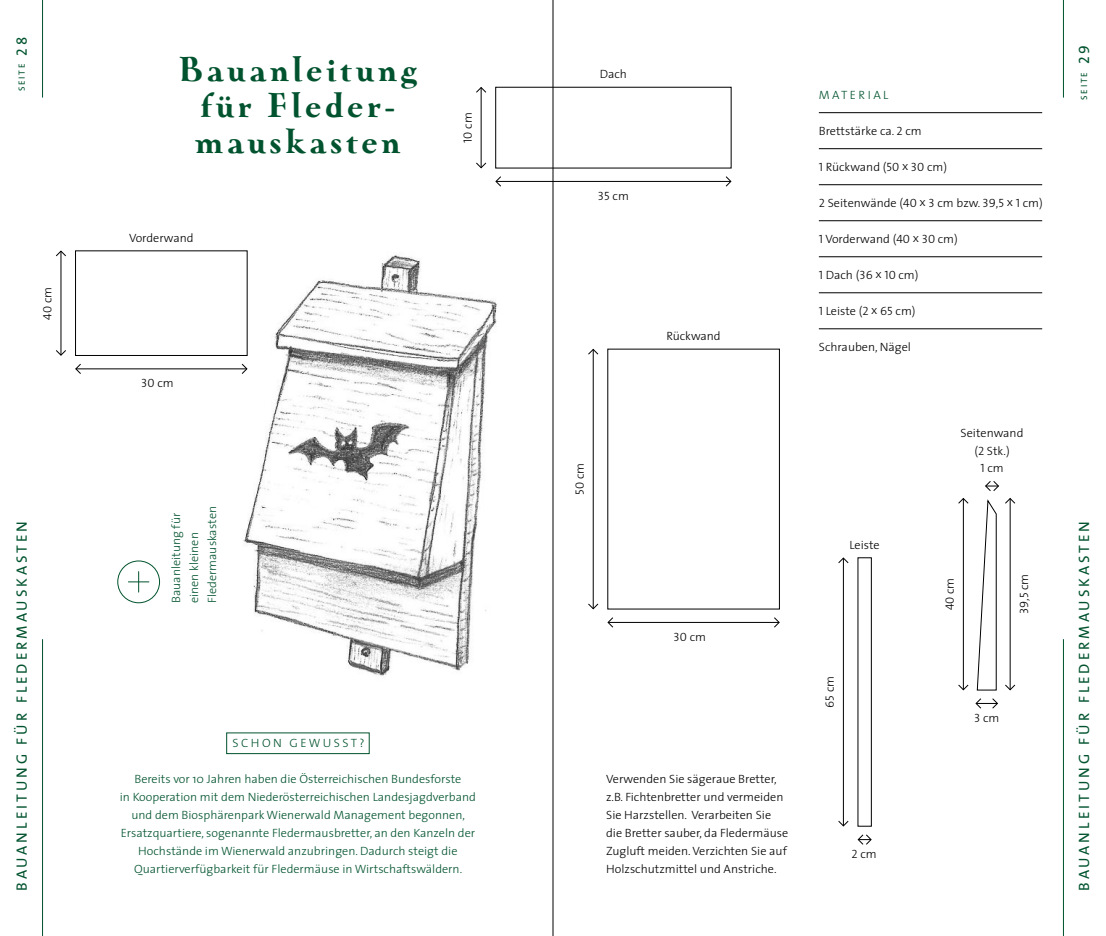
<style>
.page{position:relative;width:1106px;height:936px;background:#fff}
.page>*{position:absolute;margin:0;border:0;box-sizing:border-box;transform-origin:0 0}
.t1{font:900 33px/36px "Oneleigh OTW03";letter-spacing:.1em;color:#00532e;text-align:center}
.t2{font:15px "The Sans";letter-spacing:.2em;color:#00532e}
.t3{font:300 12px/18px "The Sans";color:#00532e;text-align:center}
.t4{font:300 12px/18px "The Sans";color:#000}
.t5{font:12px "The Sans Light Caps";color:#000}
.t6{font:9px "The Sans Caps";letter-spacing:.195em;color:#00532e}
.s1{font-size:15px}
.s2{font-family:"The Sans";font-weight:300}
.s3{font-family:"The Sans Light Caps";font-weight:400}
</style>
<div class="page">
<img style="left:237px;top:250px;width:260px;height:426px">
<hr style="left:1063px;top:0;width:1px;height:98px;background:#00532e">
<hr style="left:42px;top:0;width:1px;height:98px;background:#00532e">
<hr style="left:1063px;top:639px;width:1px;height:296px;background:#00532e">
<hr style="left:42px;top:639px;width:1px;height:296px;background:#00532e">
<div style="left:226px;top:732px;width:143px;height:22px;border:1px solid #00532e"></div>
<div style="left:117px;top:560px;width:43px;height:43px;border:1px solid #00532e;border-radius:50%"></div>
<svg style="left:128px;top:571px;width:21px;height:21px"></svg>
<hr style="left:819px;top:112px;width:223px;height:1px;background:#000">
<hr style="left:819px;top:148px;width:223px;height:1px;background:#000">
<hr style="left:819px;top:184px;width:223px;height:1px;background:#000">
<hr style="left:819px;top:220px;width:223px;height:1px;background:#000">
<hr style="left:819px;top:256px;width:223px;height:1px;background:#000">
<hr style="left:819px;top:292px;width:223px;height:1px;background:#000">
<hr style="left:819px;top:328px;width:223px;height:1px;background:#000">
<div style="left:75px;top:250px;width:172px;height:106px;border:1px solid #000"></div>
<hr style="left:76px;top:368px;width:171px;height:1px;background:#000">
<svg style="left:241px;top:363px;width:7px;height:11px"></svg>
<svg style="left:75px;top:363px;width:7px;height:11px"></svg>
<hr style="left:61px;top:251px;width:1px;height:104px;background:#000">
<svg style="left:56px;top:349px;width:10px;height:7px"></svg>
<svg style="left:56px;top:250px;width:10px;height:7px"></svg>
<hr style="left:496px;top:181px;width:235px;height:1px;background:#000">
<svg style="left:725px;top:176px;width:7px;height:11px"></svg>
<svg style="left:495px;top:176px;width:7px;height:11px"></svg>
<hr style="left:481px;top:88px;width:1px;height:80px;background:#000">
<svg style="left:476px;top:162px;width:11px;height:7px"></svg>
<svg style="left:476px;top:87px;width:11px;height:6px"></svg>
<hr style="left:608px;top:622px;width:171px;height:1px;background:#000">
<svg style="left:773px;top:617px;width:7px;height:11px"></svg>
<svg style="left:607px;top:617px;width:7px;height:11px"></svg>
<hr style="left:593px;top:349px;width:1px;height:259px;background:#000">
<svg style="left:588px;top:603px;width:11px;height:6px"></svg>
<svg style="left:588px;top:348px;width:11px;height:7px"></svg>
<svg style="left:857px;top:834px;width:15px;height:11px"></svg>
<hr style="left:843px;top:558px;width:1px;height:267px;background:#000">
<svg style="left:838px;top:820px;width:11px;height:6px"></svg>
<svg style="left:838px;top:557px;width:11px;height:7px"></svg>
<svg style="left:975px;top:698px;width:23px;height:11px"></svg>
<hr style="left:963px;top:498px;width:1px;height:191px;background:#000">
<svg style="left:958px;top:684px;width:11px;height:6px"></svg>
<svg style="left:958px;top:498px;width:11px;height:6px"></svg>
<svg style="left:976px;top:481px;width:40px;height:209px"></svg>
<hr style="left:553px;top:0;width:1px;height:935px;background:#000">
<p class="t6" style="left:16px;top:91px;width:56px;rotate:-90deg">SEITE <span class="s1">28</span></p>
<p class="t5" style="left:43px;top:319px;width:34px;rotate:-90deg">40 <span class="s2">cm</span></p>
<h1 class="t1" style="left:178px;top:51px;width:240px">Bauanleitung für Fleder&shy;mauskasten</h1>
<p class="t4" style="left:129px;top:229px;width:66px">Vorderwand</p>
<p class="t5" style="left:463px;top:143px;width:32px;rotate:-90deg">10 <span class="s2">cm</span></p>
<p class="t5" style="left:141px;top:379px;width:34px">30 <span class="s2">cm</span></p>
<p class="t4" style="left:600px;top:66px;width:29px">Dach</p>
<p class="t5" style="left:598px;top:191px;width:32px">35 <span class="s2">cm</span></p>
<p class="t5" style="left:575px;top:495px;width:33px;rotate:-90deg">50 <span class="s2">cm</span></p>
<p class="t4" style="left:666px;top:328px;width:56px">Rückwand</p>
<p class="t3" style="left:819px;top:87px;width:71px">MATERIAL</p>
<p class="t4" style="left:819px;top:123px;width:104px">Brettstärke ca. <span class="s3">2</span> cm</p>
<p class="t4" style="left:819px;top:159px;width:130px"><span class="s3">1</span> Rückwand (<span class="s3">50</span> x <span class="s3">30</span> cm)</p>
<p class="t4" style="left:819px;top:195px;width:225px"><span class="s3">2</span> Seitenwände (<span class="s3">40</span> x <span class="s3">3</span> cm bzw. <span class="s3">39,5</span> x <span class="s3">1</span> cm)</p>
<p class="t4" style="left:819px;top:231px;width:140px"><span class="s3">1</span> Vorderwand (<span class="s3">40</span> x <span class="s3">30</span> cm)</p>
<p class="t4" style="left:819px;top:267px;width:101px"><span class="s3">1</span> Dach (<span class="s3">36</span> x <span class="s3">10</span> cm)</p>
<p class="t4" style="left:819px;top:303px;width:98px"><span class="s3">1</span> Leiste (<span class="s3">2</span> x <span class="s3">65</span> cm)</p>
<p class="t4" style="left:819px;top:339px;width:94px">Schrauben, Nägel</p>
<p class="t4" style="left:960px;top:425px;width:64px;text-align:center">Seitenwand (<span class="s3">2</span> Stk.)</p>
<p class="t4" style="left:980px;top:460px;width:25px"><span class="s3">1</span> cm</p>
<p class="t6" style="left:1078px;top:100px;width:56px;rotate:-90deg">SEITE <span class="s1">29</span></p>
<p class="t3" style="left:168px;top:603px;width:98px;text-align:left;rotate:-90deg">Bauanleitung für einen kleinen<br>Fledermauskasten</p>
<p class="t2" style="left:16px;top:890px;width:371px;rotate:-90deg">BAUANLEITUNG FÜR FLEDERMAUSKASTEN</p>
<p class="t2" style="left:1078px;top:890px;width:371px;rotate:-90deg">BAUANLEITUNG FÜR FLEDERMAUSKASTEN</p>
<p class="t4" style="left:849px;top:536px;width:32px">Leiste</p>
<p class="t5" style="left:945px;top:610px;width:34px;rotate:-90deg">40 <span class="s2">cm</span></p>
<p class="t5" style="left:1019px;top:614px;width:42px;rotate:-90deg">39,5 <span class="s2">cm</span></p>
<p class="t5" style="left:673px;top:632px;width:34px">30 <span class="s2">cm</span></p>
<p class="t5" style="left:825px;top:707px;width:33px;rotate:-90deg">65 <span class="s2">cm</span></p>
<p class="t4" style="left:974px;top:709px;width:27px"><span class="s3">3</span> cm</p>
<p class="t3" style="left:232px;top:735px;width:134px">SCHON GEWUSST?</p>
<p class="t3" style="left:120px;top:771px;width:358px">Bereits vor 10 Jahren haben die Österreichischen Bundesforste<br>in Kooperation mit dem Niederösterreichischen Landesjagdverband und dem Biosphärenpark Wienerwald Management begonnen, Ersatzquartiere, sogenannte Fledermausbretter, an den Kanzeln der Hochstände im Wienerwald anzubringen. Dadurch steigt die Quartierverfügbarkeit für Fledermäuse in Wirtschaftswäldern.</p>
<p class="t4" style="left:606px;top:771px;width:183px">Verwenden Sie sägeraue Bretter, z.B. Fichtenbretter und vermeiden Sie Harzstellen. Verarbeiten Sie die Bretter sauber, da Fledermäuse Zugluft meiden. Verzichten Sie auf Holzschutzmittel und Anstriche.</p>
<p class="t4" style="left:851px;top:845px;width:27px"><span class="s3">2</span> cm</p>
</div>
